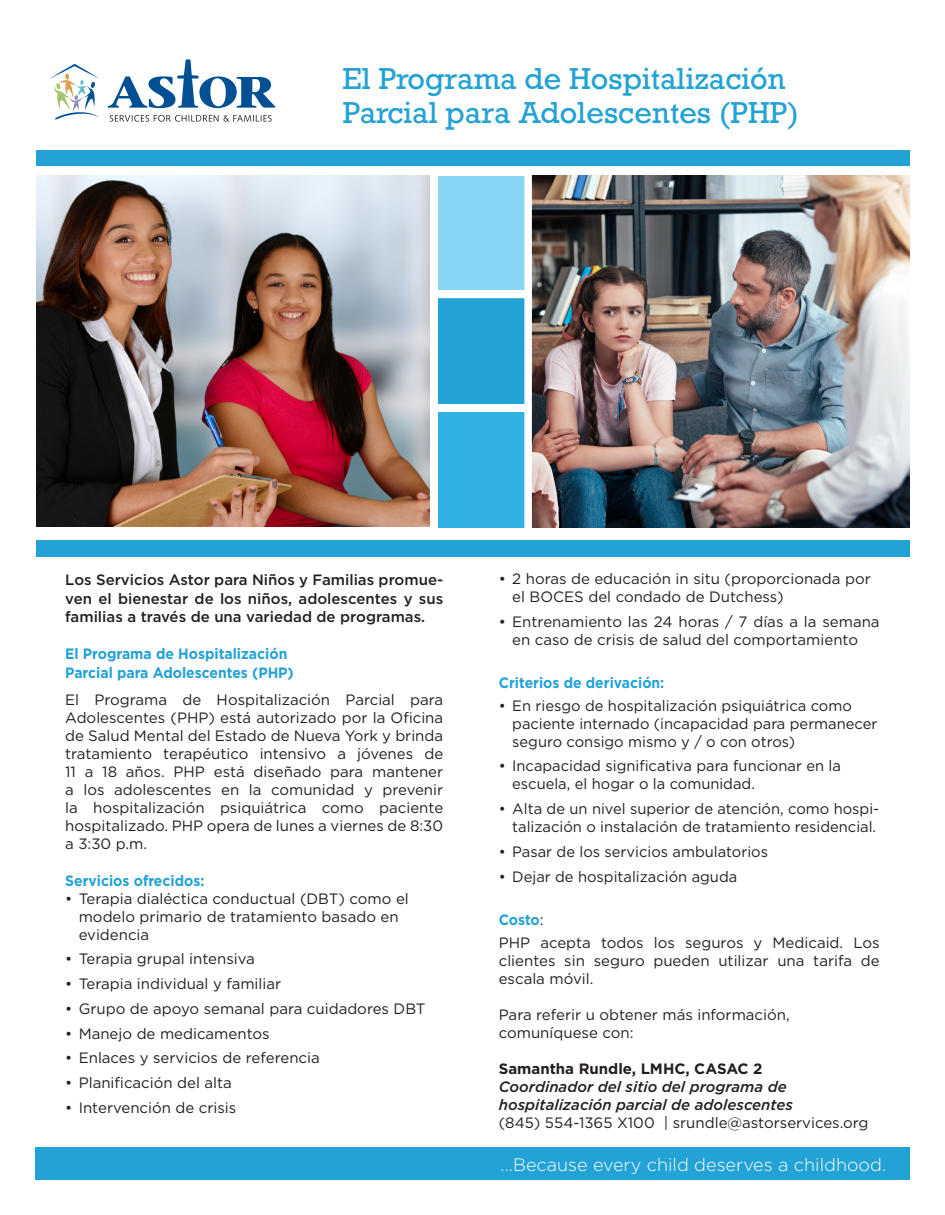
<style>
.page{position:relative;width:945px;height:1215px;background:#fff}
.page>*{position:absolute;margin:0;border:0;box-sizing:border-box;transform-origin:0 0}
.t1{font:28.5px "Rockwell";color:#23a2d5}
.t2{font:300 18px "Gotham";color:#fff}
.t3{font:15px/18px "Gotham";color:#231f20}
.t4{font:500 15px/18.8px "Gotham";color:#231f20;text-align:justify}
.t5{font:700 15px/18.8px "Gotham";color:#23a2d5;scale:.93 1}
.t6{font:italic 500 15px/18px "Gotham";color:#231f20}
.t7{font:700 15px "Gotham";color:#231f20}
.s1{font-weight:400;color:#231f20}
</style>
<div class="page">
<div style="left:27px;top:150px;width:905px;height:16px;background:#23a2d5"></div>
<svg style="left:110px;top:115px;width:162px;height:7px"></svg>
<svg style="left:50px;top:64px;width:49px;height:56px"></svg>
<svg style="left:108px;top:59px;width:167px;height:49px"></svg>
<div style="left:35px;top:1148px;width:875px;height:32px;background:#23a2d5"></div>
<img style="left:36px;top:175px;width:394px;height:351px">
<img style="left:532px;top:175px;width:378px;height:353px">
<div style="left:438px;top:297px;width:87px;height:114px;background:#23a2d5"></div>
<div style="left:438px;top:413px;width:87px;height:115px;background:#2fb2e3"></div>
<div style="left:438px;top:176px;width:87px;height:114px;background:#88d6f6"></div>
<div style="left:524px;top:170px;width:8px;height:364px;background:#fff"></div>
<div style="left:433px;top:291px;width:98px;height:7px;background:#fff"></div>
<div style="left:433px;top:404px;width:98px;height:7px;background:#fff"></div>
<div style="left:27px;top:540px;width:891px;height:16px;background:#23a2d5"></div>
<div style="left:0;top:145px;width:36px;height:414px;background:#fff"></div>
<div style="left:910px;top:147px;width:28px;height:413px;background:#fff"></div>
<p class="t1" style="left:343px;top:61px;width:444px">El Programa de Hospitalización</p>
<p class="t1" style="left:343px;top:95px;width:458px">Parcial para Adolescentes (PHP)</p>
<p class="t4" style="left:65px;top:570px;width:380px">Los Servicios Astor para Niños y Familias promue&shy;ven el bienestar de los niños, adolescentes y sus familias a través de una variedad de programas.</p>
<p class="t5" style="left:65px;top:644px;width:247px">El Programa de Hospitalización<br>Parcial para Adolescentes (PHP)</p>
<p class="t3" style="left:65px;top:690px;width:380px;text-align:justify">El Programa de Hospitalización Parcial para Adolescentes (PHP) está autorizado por la Oficina de Salud Mental del Estado de Nueva York y brinda tratamiento terapéutico intensivo a jóvenes de 11 a 18 años. PHP está diseñado para mantener a los adolescentes en la comunidad y prevenir la hospitalización psiquiátrica como paciente hospitalizado. PHP opera de lunes a viernes de 8:30 a 3:30 p.m.</p>
<p class="t5" style="left:65px;top:871px;width:151px">Servicios ofrecidos:</p>
<p class="t3" style="left:79px;top:889px;width:332px;text-indent:-14px">• Terapia dialéctica conductual (DBT) como el modelo primario de tratamiento basado en evidencia</p>
<p class="t3" style="left:65px;top:950px;width:191px">• Terapia grupal intensiva</p>
<p class="t3" style="left:65px;top:975px;width:218px">• Terapia individual y familiar</p>
<p class="t3" style="left:65px;top:999px;width:362px">• Grupo de apoyo semanal para cuidadores DBT</p>
<p class="t3" style="left:65px;top:1024px;width:206px">• Manejo de medicamentos</p>
<p class="t3" style="left:65px;top:1049px;width:256px">• Enlaces y servicios de referencia</p>
<p class="t3" style="left:65px;top:1074px;width:168px">• Planificación del alta</p>
<p class="t3" style="left:65px;top:1098px;width:173px">• Intervención de crisis</p>
<p class="t3" style="left:512px;top:569px;width:360px;text-indent:-14px">• 2 horas de educación in situ (proporcionada por el BOCES del condado de Dutchess)</p>
<p class="t3" style="left:499px;top:612px;width:382px;text-align:center">• Entrenamiento las 24 horas / 7 días a la semana en caso de crisis de salud del comportamiento</p>
<p class="t5" style="left:499px;top:673px;width:180px">Criterios de derivación:</p>
<p class="t3" style="left:512px;top:696px;width:367px;text-indent:-14px">• En riesgo de hospitalización psiquiátrica como paciente internado (incapacidad para permanecer seguro consigo mismo y / o con otros)</p>
<p class="t3" style="left:512px;top:757px;width:330px;text-indent:-14px">• Incapacidad significativa para funcionar en la escuela, el hogar o la comunidad.</p>
<p class="t3" style="left:499px;top:799px;width:382px;text-align:right">• Alta de un nivel superior de atención, como hospi&shy;talización o instalación de tratamiento residencial.</p>
<p class="t3" style="left:499px;top:842px;width:271px">• Pasar de los servicios ambulatorios</p>
<p class="t3" style="left:499px;top:867px;width:240px">• Dejar de hospitalización aguda</p>
<p class="t5" style="left:499px;top:910px;width:50px">Costo<span class="s1">:</span></p>
<p class="t3" style="left:499px;top:933px;width:382px;text-align:justify">PHP acepta todos los seguros y Medicaid. Los clientes sin seguro pueden utilizar una tarifa de escala móvil.</p>
<p class="t3" style="left:499px;top:1005px;width:292px">Para referir u obtener más información, comuníquese con:</p>
<p class="t7" style="left:499px;top:1058px;width:265px">Samantha Rundle, LMHC, CASAC 2</p>
<p class="t6" style="left:499px;top:1077px;width:296px">Coordinador del sitio del programa de hospitalización parcial de adolescentes</p>
<p class="t3" style="left:499px;top:1113px;width:371px">(845) 554-1365 X100 | srundle@astorservices.org</p>
<p class="t2" style="left:501px;top:1153px;width:387px">...Because every child deserves a childhood.</p>
</div>
